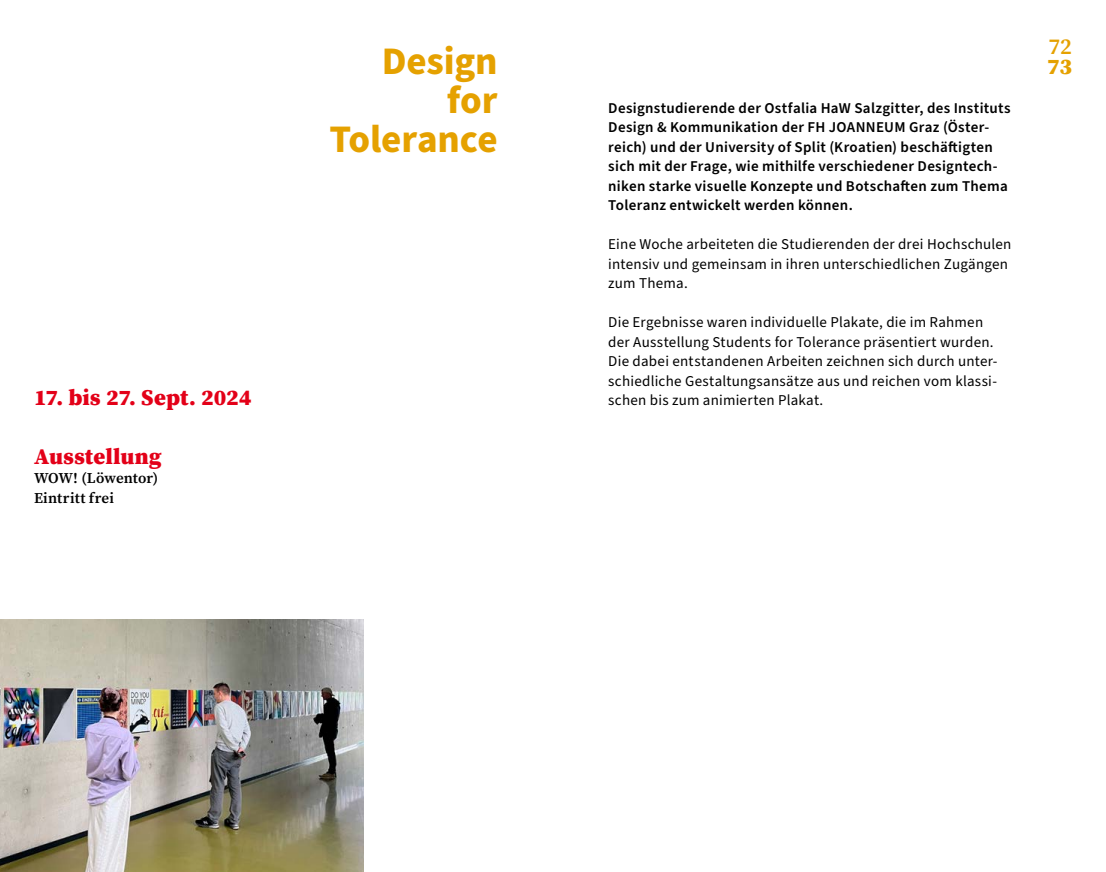
<style>
.page{position:relative;width:1106px;height:872px;background:#fff}
.page>*{position:absolute;margin:0;border:0;box-sizing:border-box;transform-origin:0 0}
.t1{font:700 39px/39px "Source Sans Pro";letter-spacing:-.005em;color:#e5a100;text-align:right}
.t2{font:900 22.5px "Source Serif Pro";letter-spacing:.01em;color:#e30018}
.t3{font:600 22.5px "Source Serif Pro";color:#e5a100}
.t4{font:900 22.5px "Source Serif Pro";color:#e5a100}
.t5{font:15px/19.5px "Source Sans Pro";letter-spacing:.015em;color:#000}
.t6{font:600 15px/19.5px "Source Sans Pro";letter-spacing:.02em;color:#000}
.t7{font:600 15px/19.5px "Source Serif Pro";letter-spacing:.005em;color:#000}
</style>
<div class="page">
<img style="left:0;top:619px;width:363px;height:253px">
<h1 class="t1" style="left:382px;top:42px;width:117px">Design</h1>
<h1 class="t1" style="left:329px;top:81px;width:170px">for<br>Tolerance</h1>
<h2 class="t2" style="left:34px;top:382px;width:219px">17. bis 27. Sept. 2024</h2>
<h2 class="t2" style="left:34px;top:440px;width:129px">Ausstellung</h2>
<p class="t7" style="left:34px;top:468px;width:126px">WOW! (Löwentor)<br>Eintritt frei</p>
<p class="t6" style="left:608px;top:98px;width:404px">Designstudierende der Ostfalia HaW Salzgitter, des Instituts Design &amp; Kommunikation der FH JOANNEUM Graz (Öster&shy;reich) und der University of Split (Kroatien) beschäftigten sich mit der Frage, wie mithilfe verschiedener Designtech&shy;niken starke visuelle Konzepte und Botschaften zum Thema Toleranz entwickelt werden können.</p>
<p class="t5" style="left:608px;top:235px;width:405px">Eine Woche arbeiteten die Studierenden der drei Hochschulen intensiv und gemeinsam in ihren unterschiedlichen Zugängen zum Thema.</p>
<p class="t5" style="left:608px;top:313px;width:391px">Die Ergebnisse waren individuelle Plakate, die im Rahmen der Ausstellung Students for Tolerance präsentiert wurden.<br>Die dabei entstandenen Arbeiten zeichnen sich durch unter&shy;schiedliche Gestaltungsansätze aus und reichen vom klassi&shy;schen bis zum animierten Plakat.</p>
<h2 class="t3" style="left:1048px;top:31px;width:25px">72</h2>
<h2 class="t4" style="left:1047px;top:50px;width:26px">73</h2>
</div>
